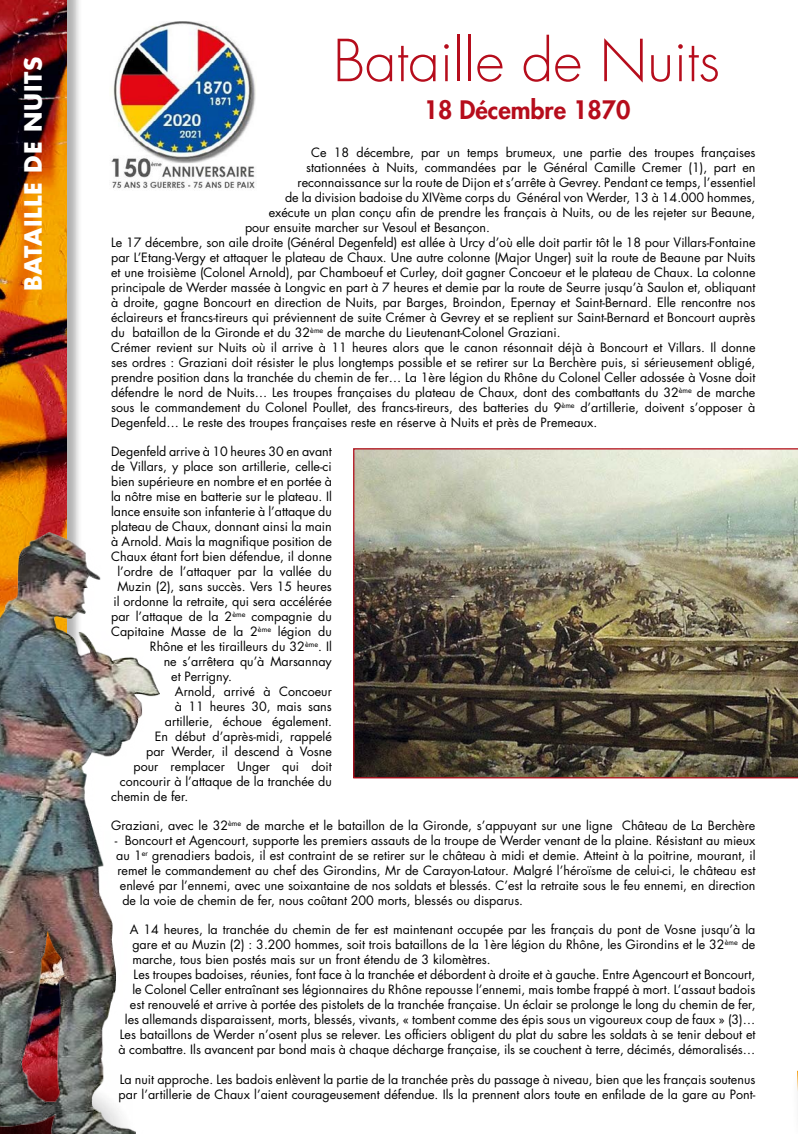
<style>
.page{position:relative;width:798px;height:1134px;background:#fff}
.page>*{position:absolute;margin:0;border:0;box-sizing:border-box;transform-origin:0 0}
.t1{font:300 56.38px "Futura Std";color:#b60d1c}
.t2{font:800 24.75px "Futura Std";color:#b60d1c}
.t3{font:700 23.12px "Futura Std";letter-spacing:.03em;color:#fff}
.t4{font:12.5px/15px "Futura Std";color:#000}
</style>
<div class="page">
<div style="left:0;top:0;width:83px;height:1134px;background:#000;opacity:.3"></div>
<img style="left:0;top:0;width:67px;height:532px">
<img style="left:353px;top:448px;width:444px;height:330px">
<img style="left:113px;top:21px;width:143px;height:111px">
<img style="left:111px;top:132px;width:144px;height:57px">
<img style="left:0;top:532px;width:159px;height:602px">
<h3 class="t3" style="left:18px;top:291px;width:236px;rotate:-90deg">BATAILLE DE NUITS</h3>
<h1 class="t1" style="left:333px;top:26px;width:388px">Bataille de Nuits</h1>
<h2 class="t2" style="left:423px;top:94px;width:208px">18 Décembre 1870</h2>
<p class="t4" style="left:311px;top:145px;width:445px">Ce 18 décembre, par un temps brumeux, une partie des troupes françaises</p>
<p class="t4" style="left:306px;top:160px;width:450px">stationnées à Nuits, commandées par le Général Camille Cremer (1), part en</p>
<p class="t4" style="left:297px;top:175px;width:459px">reconnaissance sur la route de Dijon et s’arrête à Gevrey. Pendant ce temps, l’essentiel</p>
<p class="t4" style="left:285px;top:190px;width:471px">de la division badoise du XIVème corps du Général von Werder, 13 à 14.000 hommes,</p>
<p class="t4" style="left:269px;top:205px;width:488px">exécute un plan conçu afin de prendre les français à Nuits, ou de les rejeter sur Beaune,</p>
<p class="t4" style="left:245px;top:220px;width:246px">pour ensuite marcher sur Vesoul et Besançon.</p>
<p class="t4" style="left:111px;top:235px;width:645px">Le 17 décembre, son aile droite (Général Degenfeld) est allée à Urcy d’où elle doit partir tôt le 18 pour Villars-Fontaine</p>
<p class="t4" style="left:111px;top:250px;width:645px">par L’Etang-Vergy et attaquer le plateau de Chaux. Une autre colonne (Major Unger) suit la route de Beaune par Nuits</p>
<p class="t4" style="left:111px;top:265px;width:645px">et une troisième (Colonel Arnold), par Chamboeuf et Curley, doit gagner Concoeur et le plateau de Chaux. La colonne</p>
<p class="t4" style="left:111px;top:280px;width:645px">principale de Werder massée à Longvic en part à 7 heures et demie par la route de Seurre jusqu’à Saulon et, obliquant</p>
<p class="t4" style="left:111px;top:295px;width:645px">à droite, gagne Boncourt en direction de Nuits, par Barges, Broindon, Epernay et Saint-Bernard. Elle rencontre nos</p>
<p class="t4" style="left:111px;top:310px;width:645px">éclaireurs et francs-tireurs qui préviennent de suite Crémer à Gevrey et se replient sur Saint-Bernard et Boncourt auprès</p>
<p class="t4" style="left:111px;top:325px;width:451px">du bataillon de la Gironde et du 32<sup>ème</sup> de marche du Lieutenant-Colonel Graziani.</p>
<p class="t4" style="left:111px;top:340px;width:645px">Crémer revient sur Nuits où il arrive à 11 heures alors que le canon résonnait déjà à Boncourt et Villars. Il donne</p>
<p class="t4" style="left:111px;top:355px;width:645px">ses ordres : Graziani doit résister le plus longtemps possible et se retirer sur La Berchère puis, si sérieusement obligé,</p>
<p class="t4" style="left:111px;top:370px;width:645px">prendre position dans la tranchée du chemin de fer… La 1ère légion du Rhône du Colonel Celler adossée à Vosne doit</p>
<p class="t4" style="left:111px;top:385px;width:645px">défendre le nord de Nuits… Les troupes françaises du plateau de Chaux, dont des combattants du 32<sup>ème</sup> de marche</p>
<p class="t4" style="left:111px;top:400px;width:645px">sous le commandement du Colonel Poullet, des francs-tireurs, des batteries du 9<sup>ème</sup> d’artillerie, doivent s’opposer à</p>
<p class="t4" style="left:111px;top:415px;width:487px">Degenfeld… Le reste des troupes françaises reste en réserve à Nuits et près de Premeaux.</p>
<p class="t4" style="left:111px;top:444px;width:222px">Degenfeld arrive à 10 heures 30 en avant</p>
<p class="t4" style="left:111px;top:459px;width:222px">de Villars, y place son artillerie, celle-ci</p>
<p class="t4" style="left:111px;top:474px;width:222px">bien supérieure en nombre et en portée à</p>
<p class="t4" style="left:111px;top:489px;width:222px">la nôtre mise en batterie sur le plateau. Il</p>
<p class="t4" style="left:111px;top:504px;width:222px">lance ensuite son infanterie à l’attaque du</p>
<p class="t4" style="left:111px;top:519px;width:222px">plateau de Chaux, donnant ainsi la main</p>
<p class="t4" style="left:111px;top:534px;width:222px">à Arnold. Mais la magnifique position de</p>
<p class="t4" style="left:111px;top:549px;width:222px">Chaux étant fort bien défendue, il donne</p>
<p class="t4" style="left:117px;top:564px;width:216px">l’ordre de l’attaquer par la vallée du</p>
<p class="t4" style="left:117px;top:579px;width:216px">Muzin (2), sans succès. Vers 15 heures</p>
<p class="t4" style="left:114px;top:594px;width:220px">il ordonne la retraite, qui sera accélérée</p>
<p class="t4" style="left:111px;top:609px;width:222px">par l’attaque de la 2<sup>ème</sup> compagnie du</p>
<p class="t4" style="left:111px;top:624px;width:222px">Capitaine Masse de la 2<sup>ème</sup> légion du</p>
<p class="t4" style="left:150px;top:639px;width:183px">Rhône et les tirailleurs du 32<sup>ème</sup>. Il</p>
<p class="t4" style="left:164px;top:654px;width:170px">ne s’arrêtera qu’à Marsannay</p>
<p class="t4" style="left:171px;top:669px;width:62px">et Perrigny.</p>
<p class="t4" style="left:175px;top:684px;width:158px">Arnold, arrivé à Concoeur</p>
<p class="t4" style="left:175px;top:699px;width:158px">à 11 heures 30, mais sans</p>
<p class="t4" style="left:165px;top:714px;width:168px">artillerie, échoue également.</p>
<p class="t4" style="left:155px;top:729px;width:178px">En début d’après-midi, rappelé</p>
<p class="t4" style="left:146px;top:744px;width:187px">par Werder, il descend à Vosne</p>
<p class="t4" style="left:134px;top:759px;width:200px">pour remplacer Unger qui doit</p>
<p class="t4" style="left:120px;top:774px;width:213px">concourir à l’attaque de la tranchée du</p>
<p class="t4" style="left:111px;top:789px;width:79px">chemin de fer.</p>
<p class="t4" style="left:111px;top:818px;width:645px">Graziani, avec le 32<sup>ème</sup> de marche et le bataillon de la Gironde, s’appuyant sur une ligne Château de La Berchère</p>
<p class="t4" style="left:115px;top:833px;width:641px">- Boncourt et Agencourt, supporte les premiers assauts de la troupe de Werder venant de la plaine. Résistant au mieux</p>
<p class="t4" style="left:116px;top:848px;width:640px">au 1<sup>er</sup> grenadiers badois, il est contraint de se retirer sur le château à midi et demie. Atteint à la poitrine, mourant, il</p>
<p class="t4" style="left:117px;top:863px;width:639px">remet le commandement au chef des Girondins, Mr de Carayon-Latour. Malgré l’héroïsme de celui-ci, le château est</p>
<p class="t4" style="left:120px;top:878px;width:637px">enlevé par l’ennemi, avec une soixantaine de nos soldats et blessés. C’est la retraite sous le feu ennemi, en direction</p>
<p class="t4" style="left:122px;top:893px;width:402px">de la voie de chemin de fer, nous coûtant 200 morts, blessés ou disparus.</p>
<p class="t4" style="left:130px;top:922px;width:626px">A 14 heures, la tranchée du chemin de fer est maintenant occupée par les français du pont de Vosne jusqu’à la</p>
<p class="t4" style="left:132px;top:937px;width:624px">gare et au Muzin (2) : 3.200 hommes, soit trois bataillons de la 1ère légion du Rhône, les Girondins et le 32<sup>ème</sup> de</p>
<p class="t4" style="left:132px;top:952px;width:360px">marche, tous bien postés mais sur un front étendu de 3 kilomètres.</p>
<p class="t4" style="left:134px;top:967px;width:623px">Les troupes badoises, réunies, font face à la tranchée et débordent à droite et à gauche. Entre Agencourt et Boncourt,</p>
<p class="t4" style="left:132px;top:982px;width:624px">le Colonel Celler entraînant ses légionnaires du Rhône repousse l’ennemi, mais tombe frappé à mort. L’assaut badois</p>
<p class="t4" style="left:130px;top:997px;width:627px">est renouvelé et arrive à portée des pistolets de la tranchée française. Un éclair se prolonge le long du chemin de fer,</p>
<p class="t4" style="left:125px;top:1012px;width:631px">les allemands disparaissent, morts, blessés, vivants, « tombent comme des épis sous un vigoureux coup de faux » (3)…</p>
<p class="t4" style="left:120px;top:1027px;width:637px">Les bataillons de Werder n’osent plus se relever. Les officiers obligent du plat du sabre les soldats à se tenir debout et</p>
<p class="t4" style="left:119px;top:1042px;width:638px">à combattre. Ils avancent par bond mais à chaque décharge française, ils se couchent à terre, décimés, démoralisés…</p>
<p class="t4" style="left:119px;top:1072px;width:638px">La nuit approche. Les badois enlèvent la partie de la tranchée près du passage à niveau, bien que les français soutenus par l’artillerie de Chaux l’aient courageusement défendue. Ils la prennent alors toute en enfilade de la gare au Pont-</p>
</div>
